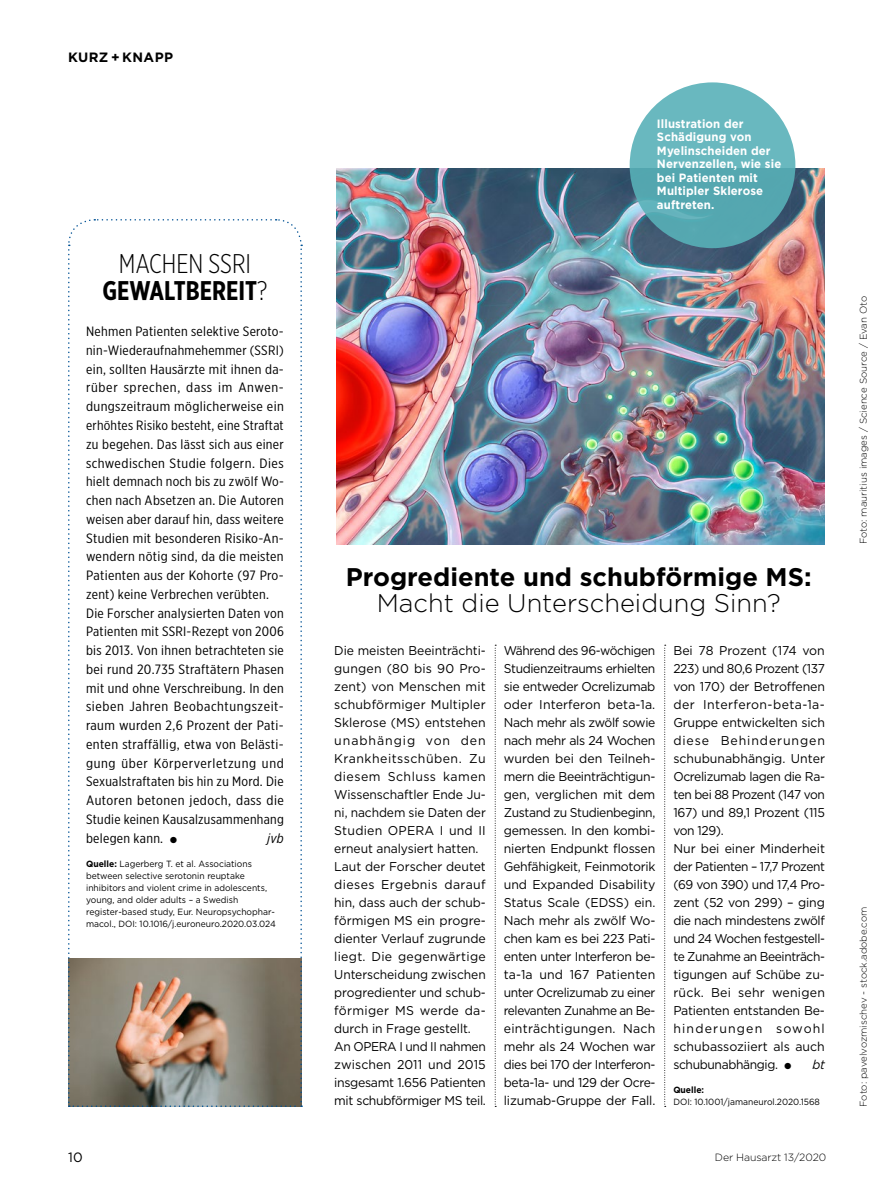
<style>
.page{position:relative;width:893px;height:1191px;background:#fff}
.page>*{position:absolute;margin:0;border:0;box-sizing:border-box;transform-origin:0 0}
.t1{font:700 27px/27px "Gotham X Narrow";color:#000;text-align:center}
.t2{font:700 25.5px "Gotham";color:#000}
.t3{font:300 25.5px "Gotham";color:#000}
.t4{font:13.5px/18.8px "Gotham X Narrow";letter-spacing:.02em;color:#000;scale:1.1 1}
.t5{font:700 13.5px "Gotham";letter-spacing:.03em;color:#000}
.t6{font:italic 13.5px "Gotham X Narrow";color:#000;scale:1.1 1}
.t7{font:13.5px "Gotham";color:#000}
.t8{font:12.75px/18px "Gotham";letter-spacing:-.005em;color:#000;text-align:justify;scale:.94 1}
.t9{font:12.75px/18px "Gotham";letter-spacing:-.005em;color:#000;scale:.95 1}
.t10{font:12.75px/18px "Gotham";letter-spacing:-.005em;color:#000}
.t11{font:italic 12.75px "Gotham";color:#000;scale:.95 1}
.t12{font:700 12px/13.5px "Gotham";letter-spacing:.01em;color:#fff;scale:.95 1}
.t13{font:300 10.5px "Gotham";letter-spacing:-.01em;color:#000}
.t14{font:300 9.75px "Gotham";color:#000}
.t15{font:9px/12px "Gotham";color:#000;scale:.95 1}
.t16{font:700 9px "Gotham";color:#000;scale:.95 1}
.s1{font-weight:300}
.s2{font-weight:700}
</style>
<div class="page">
<img style="left:337px;top:168px;width:487px;height:376px">
<svg style="left:495px;top:645px;width:1px;height:462px"></svg>
<svg style="left:664px;top:645px;width:2px;height:462px"></svg>
<div style="left:630px;top:82px;width:165px;height:166px;background:linear-gradient(to right,#60b1b9,#5fb0b8);border-radius:50%"></div>
<svg style="left:68px;top:219px;width:234px;height:888px"></svg>
<p class="t5" style="left:68px;top:48px;width:107px">KURZ + KNAPP</p>
<h1 class="t1" style="left:102px;top:249px;width:167px"><span class="s1">MACHEN SSRI<br></span>GEWALTBEREIT<span class="s1">?</span></h1>
<p class="t4" style="left:86px;top:322px;width:181px">Nehmen Patienten selektive Seroto&shy;nin-Wiederaufnahmehemmer (SSRI) ein, sollten Hausärzte mit ihnen da&shy;rüber sprechen, dass im Anwen&shy;dungszeitraum möglicherweise ein erhöhtes Risiko besteht, eine Straftat zu begehen. Das lässt sich aus einer schwedischen Studie folgern. Dies hielt demnach noch bis zu zwölf Wo&shy;chen nach Absetzen an. Die Autoren weisen aber darauf hin, dass weitere Studien mit besonderen Risiko-An&shy;wendern nötig sind, da die meisten Patienten aus der Kohorte (97 Pro&shy;zent) keine Verbrechen verübten.<br>Die Forscher analysierten Daten von Patienten mit SSRI-Rezept von 2006 bis 2013. Von ihnen betrachteten sie bei rund 20.735 Straftätern Phasen mit und ohne Verschreibung. In den sieben Jahren Beobachtungszeit&shy;raum wurden 2,6 Prozent der Pati&shy;enten straffällig, etwa von Belästi&shy;gung über Körperverletzung und Sexualstraftaten bis hin zu Mord. Die Autoren betonen jedoch, dass die Studie keinen Kausalzusammenhang belegen kann. •</p>
<p class="t6" style="left:267px;top:830px;width:17px">jvb</p>
<p class="t15" style="left:86px;top:857px;width:201px"><span class="s2">Quelle:</span> Lagerberg T. et al. Associations between selective serotonin reuptake inhibitors and violent crime in adolescents, young, and older adults – a Swedish register-based study, Eur. Neuropsychophar&shy;macol., DOI: 10.1016/j.euroneuro.2020.03.024</p>
<p class="t12" style="left:657px;top:117px;width:132px">Illustration der<br>Schädigung von<br>Myelinscheiden der<br>Nervenzellen, wie sie bei Patienten mit<br>Multipler Sklerose auftreten.</p>
<h2 class="t2" style="left:346px;top:560px;width:467px">Progrediente und schubförmige MS:</h2>
<h2 class="t3" style="left:377px;top:586px;width:405px">Macht die Unterscheidung Sinn?</h2>
<p class="t9" style="left:334px;top:641px;width:161px">Die meisten Beeinträchti&shy;gungen (80 bis 90 Pro&shy;zent) von Menschen mit schubförmiger Multipler<br>Sklerose (MS) entstehen unabhängig von den<br>Krankheitsschüben. Zu diesem Schluss kamen<br>Wissenschaftler Ende Ju&shy;ni, nachdem sie Daten der<br>Studien OPERA I und II erneut analysiert hatten.<br>Laut der Forscher deutet dieses Ergebnis darauf hin, dass auch der schub&shy;förmigen MS ein progre&shy;dienter Verlauf zugrunde liegt. Die gegenwärtige<br>Unterscheidung zwischen progredienter und schub&shy;förmiger MS werde da&shy;durch in Frage gestellt.<br>An OPERA I und II nahmen zwischen 2011 und 2015 insgesamt 1.656 Patienten mit schubförmiger MS teil.</p>
<p class="t8" style="left:504px;top:641px;width:163px">Während des 96-wöchigen Studienzeitraums erhielten sie entweder Ocrelizumab oder Interferon beta-1a.<br>Nach mehr als zwölf sowie nach mehr als 24 Wochen wurden bei den Teilneh&shy;mern die Beeinträchtigun&shy;gen, verglichen mit dem Zustand zu Studienbeginn, gemessen. In den kombi&shy;nierten Endpunkt flossen Gehfähigkeit, Feinmotorik und Expanded Disability Status Scale (EDSS) ein.<br>Nach mehr als zwölf Wo&shy;chen kam es bei 223 Pati&shy;enten unter Interferon be&shy;ta-1a und 167 Patienten unter Ocrelizumab zu einer relevanten Zunahme an Be&shy;einträchtigungen. Nach mehr als 24 Wochen war dies bei 170 der Interferon&shy;beta-1a- und 129 der Ocre&shy;lizumab-Gruppe der Fall.</p>
<p class="t10" style="left:673px;top:641px;width:153px">Bei 78 Prozent (174 von<br>223) und 80,6 Prozent (137 von 170) der Betroffenen der Interferon-beta-1a-<br>Gruppe entwickelten sich diese Behinderungen schubunabhängig. Unter<br>Ocrelizumab lagen die Ra&shy;ten bei 88 Prozent (147 von<br>167) und 89,1 Prozent (115 von 129).<br>Nur bei einer Minderheit der Patienten – 17,7 Prozent (69 von 390) und 17,4 Pro&shy;zent (52 von 299) – ging die nach mindestens zwölf und 24 Wochen festgestell&shy;te Zunahme an Beeinträch&shy;tigungen auf Schübe zu&shy;rück. Bei sehr wenigen<br>Patienten entstanden Be&shy;hinderungen sowohl schubassoziiert als auch schubunabhängig. •</p>
<p class="t11" style="left:812px;top:1056px;width:15px">bt</p>
<p class="t16" style="left:673px;top:1084px;width:34px">Quelle:</p>
<p class="t15" style="left:673px;top:1095px;width:156px">DOI: 10.1001/jamaneurol.2020.1568</p>
<p class="t7" style="left:68px;top:1148px;width:16px">10</p>
<p class="t13" style="left:715px;top:1150px;width:113px">Der Hausarzt 13/2020</p>
<p class="t14" style="left:857px;top:544px;width:250px;rotate:-90deg">Foto: mauritius images / Science Source / Evan Oto</p>
<p class="t14" style="left:857px;top:1107px;width:202px;rotate:-90deg">Foto: pavelvozmischev - stock.adobe.com</p>
</div>
